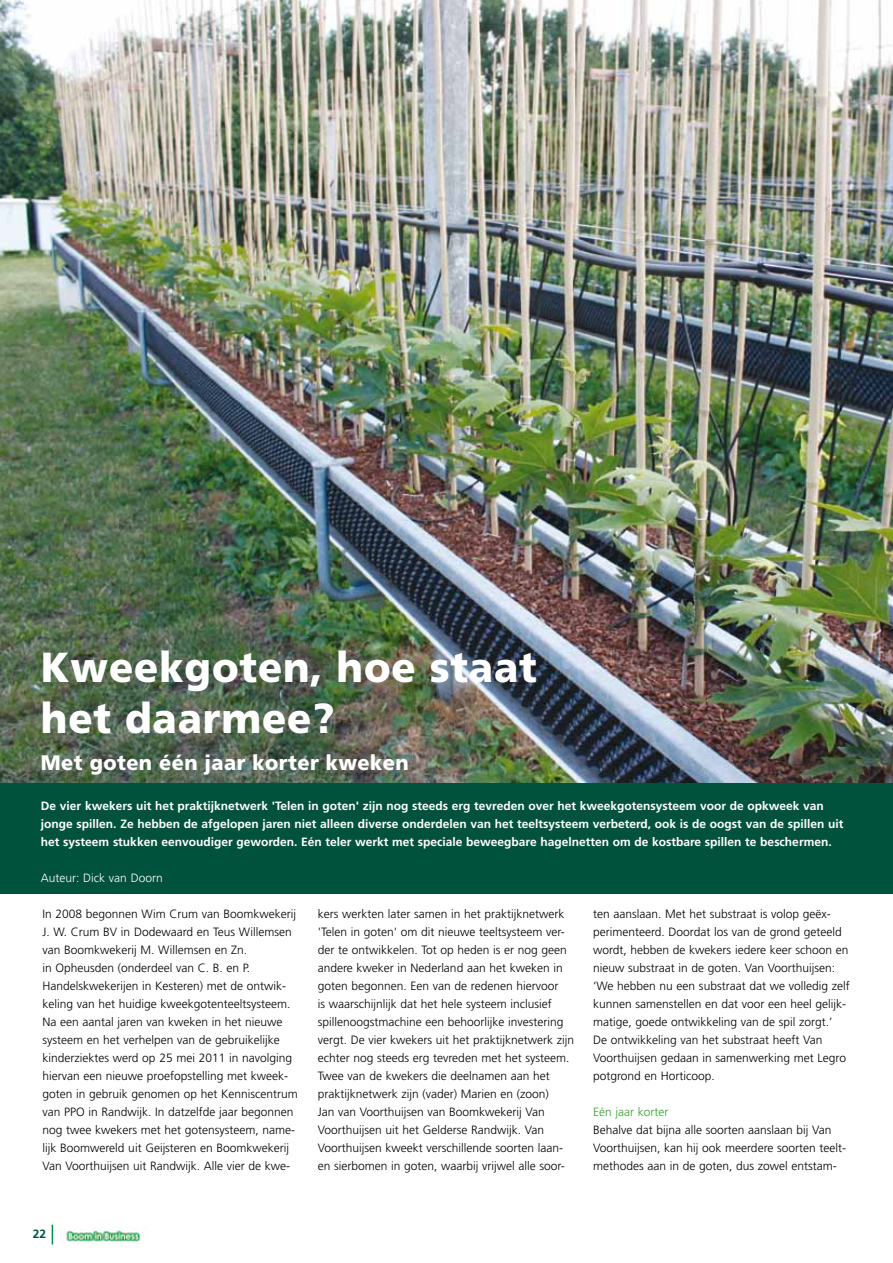
<style>
.page{position:relative;width:893px;height:1263px;background:#fff}
.page>*{position:absolute;margin:0;border:0;box-sizing:border-box;transform-origin:0 0}
.t1{font:900 42px/50.4px "Frutiger";letter-spacing:.02em;color:#fff;scale:.95 1}
.t2{font:900 21px "Frutiger";letter-spacing:.02em;color:#fff;scale:.95 1}
.t3{font:300 12px/18px "Frutiger";color:#000}
.t4{font:700 12px/18px "Frutiger";color:#fff}
.t5{font:300 12px "Frutiger";color:#fff}
.t6{font:300 12px "Frutiger";color:#35a32c}
.t7{font:700 12px "Frutiger";color:#00523c}
</style>
<div class="page">
<svg style="left:52px;top:1225px;width:1px;height:19px"></svg>
<img style="left:66px;top:1229px;width:75px;height:15px">
<img style="left:0;top:0;width:893px;height:783px">
<div style="left:0;top:783px;width:893px;height:110px;background:#00523c"></div>
<h1 class="t1" style="left:41px;top:642px;width:524px">Kweekgoten, hoe staat het daarmee?</h1>
<h2 class="t2" style="left:41px;top:750px;width:389px">Met goten één jaar korter kweken</h2>
<p class="t4" style="left:41px;top:797px;width:804px">De vier kwekers uit het praktijknetwerk 'Telen in goten' zijn nog steeds erg tevreden over het kweekgotensysteem voor de opkweek van jonge spillen. Ze hebben de afgelopen jaren niet alleen diverse onderdelen van het teeltsysteem verbeterd, ook is de oogst van de spillen uit het systeem stukken eenvoudiger geworden. Eén teler werkt met speciale beweegbare hagelnetten om de kostbare spillen te beschermen.</p>
<p class="t5" style="left:41px;top:871px;width:123px">Auteur: Dick van Doorn</p>
<p class="t3" style="left:43px;top:905px;width:257px">In 2008 begonnen Wim Crum van Boomkwekerij J. W. Crum BV in Dodewaard en Teus Willemsen van Boomkwekerij M. Willemsen en Zn.<br>in Opheusden (onderdeel van C. B. en P.<br>Handelskwekerijen in Kesteren) met de ontwik&shy;keling van het huidige kweekgotenteeltsysteem.<br>Na een aantal jaren van kweken in het nieuwe systeem en het verhelpen van de gebruikelijke kinderziektes werd op 25 mei 2011 in navolging hiervan een nieuwe proefopstelling met kweek&shy;goten in gebruik genomen op het Kenniscentrum van PPO in Randwijk. In datzelfde jaar begonnen nog twee kwekers met het gotensysteem, name&shy;lijk Boomwereld uit Geijsteren en Boomkwekerij Van Voorthuijsen uit Randwijk. Alle vier de kwe-</p>
<p class="t3" style="left:318px;top:905px;width:258px">kers werkten later samen in het praktijknetwerk 'Telen in goten' om dit nieuwe teeltsysteem ver&shy;der te ontwikkelen. Tot op heden is er nog geen andere kweker in Nederland aan het kweken in goten begonnen. Een van de redenen hiervoor<br>is waarschijnlijk dat het hele systeem inclusief spillenoogstmachine een behoorlijke investering vergt. De vier kwekers uit het praktijknetwerk zijn echter nog steeds erg tevreden met het systeem.<br>Twee van de kwekers die deelnamen aan het praktijknetwerk zijn (vader) Marien en (zoon)<br>Jan van Voorthuijsen van Boomkwekerij Van Voorthuijsen uit het Gelderse Randwijk. Van Voorthuijsen kweekt verschillende soorten laan&shy;en sierbomen in goten, waarbij vrijwel alle soor-</p>
<p class="t3" style="left:593px;top:905px;width:258px">ten aanslaan. Met het substraat is volop geëx&shy;perimenteerd. Doordat los van de grond geteeld wordt, hebben de kwekers iedere keer schoon en nieuw substraat in de goten. Van Voorthuijsen: ‘We hebben nu een substraat dat we volledig zelf kunnen samenstellen en dat voor een heel gelijk&shy;matige, goede ontwikkeling van de spil zorgt.’<br>De ontwikkeling van het substraat heeft Van Voorthuijsen gedaan in samenwerking met Legro potgrond en Horticoop.</p>
<p class="t6" style="left:593px;top:1105px;width:77px">Eén jaar korter</p>
<p class="t3" style="left:593px;top:1121px;width:254px">Behalve dat bijna alle soorten aanslaan bij Van<br>Voorthuijsen, kan hij ook meerdere soorten teelt&shy;methodes aan in de goten, dus zowel entstam-</p>
<p class="t7" style="left:33px;top:1227px;width:15px">22</p>
</div>
